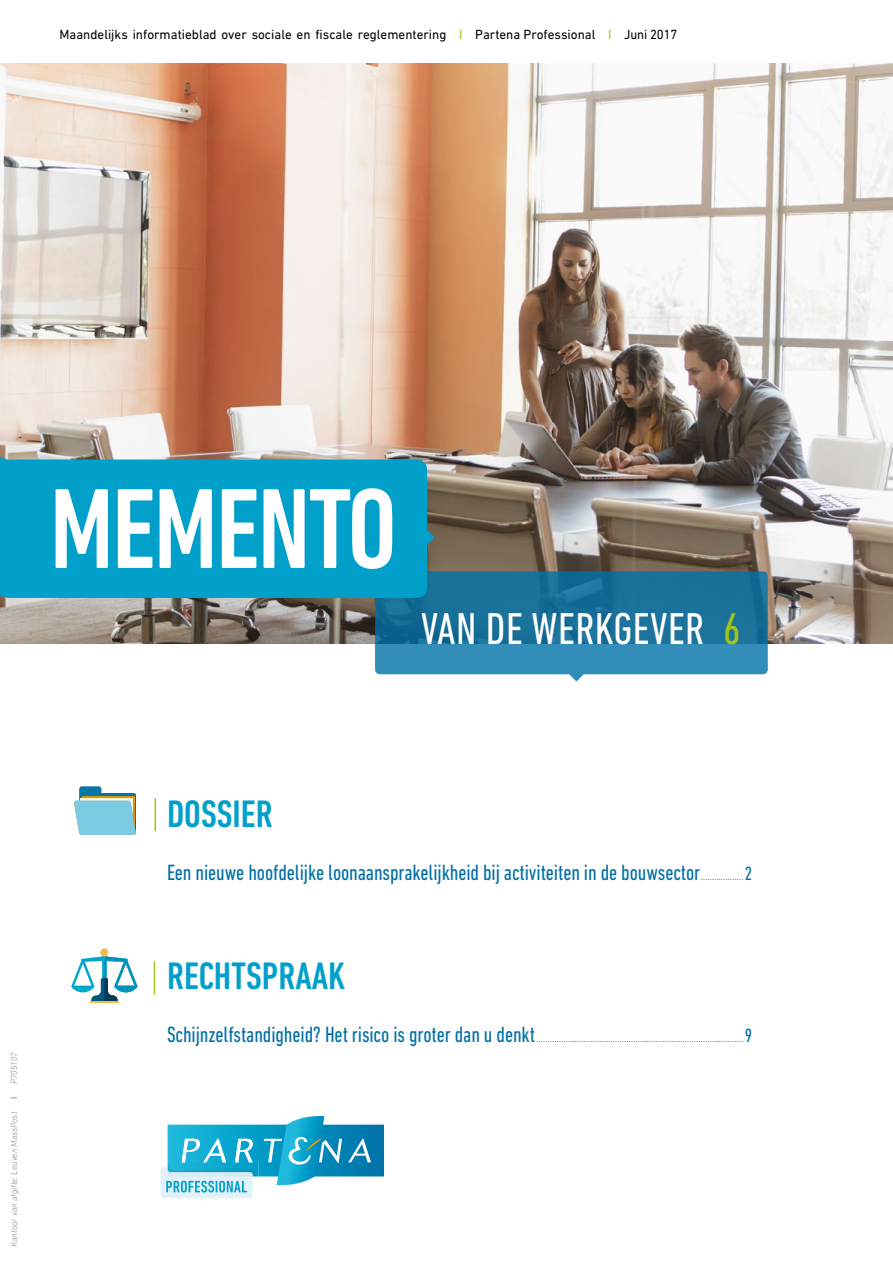
<style>
.page{position:relative;width:893px;height:1263px;background:#fff}
.page>*{position:absolute;margin:0;border:0;box-sizing:border-box;transform-origin:0 0}
.t1{font:500 condensed 115.65px "DIN Next LT Pro";letter-spacing:-.02em;color:#fff}
.t2{font:condensed 45.45px "DIN Next LT Pro";letter-spacing:.01em;color:#fff}
.t3{font:500 condensed 39px "DIN Next LT Pro";color:#00a0cb}
.t4{font:condensed 22.5px "DIN Next LT Pro";letter-spacing:-.005em;color:#0071a8}
.t5{font:13.5px "DIN Next LT Pro";color:#000}
.t6{font:9px "Times";color:#0071a8}
.t7{font:italic 300 9px "DIN Next LT Pro";color:#878787}
.t8{font:9px "DIN Next LT Pro";color:#878787}
.s1{color:#a2c617}
.s2{font-family:"DIN Next LT Pro";font-stretch:condensed;font-size:19.5px}
</style>
<div class="page">
<img style="left:0;top:63px;width:893px;height:580px">
<svg style="left:375px;top:571px;width:393px;height:110px"></svg>
<div style="left:161px;top:1166px;width:92px;height:32px;background:#e2f2f9;border-radius:3px"></div>
<svg style="left:162px;top:1116px;width:222px;height:76px"></svg>
<svg style="left:0;top:443px;width:434px;height:155px;fill:#00a0cb"></svg>
<hr style="left:155px;top:798px;width:1px;height:33px;background:#a2c617">
<svg style="left:74px;top:786px;width:62px;height:49px"></svg>
<hr style="left:154px;top:961px;width:1px;height:33px;background:#a2c617">
<svg style="left:71px;top:948px;width:67px;height:55px"></svg>
<hr style="left:90px;top:1001px;width:28px;height:2px;background:#fab941">
<p class="t5" style="left:60px;top:26px;width:619px">Maandelijks informatieblad over sociale en fiscale reglementering <span class="s1">I</span> Partena Professional <span class="s1">I</span> Juni 2017</p>
<h1 class="t1" style="left:49px;top:464px;width:349px">MEMENTO</h1>
<h2 class="t2" style="left:421px;top:603px;width:321px">VAN DE WERKGEVER <span class="s1">6</span></h2>
<p class="t7" style="left:9px;top:1084px;width:33px;rotate:-90deg">P705107</p>
<p class="t8" style="left:9px;top:1099px;width:4px;rotate:-90deg">I</p>
<p class="t7" style="left:9px;top:1247px;width:137px;rotate:-90deg">Kantoor van afgifte: Leuven MassPost</p>
<h3 class="t3" style="left:167px;top:792px;width:107px">DOSSIER</h3>
<p class="t4" style="left:167px;top:860px;width:535px">Een nieuwe hoofdelijke loonaansprakelijkheid bij activiteiten in de bouwsector</p>
<p class="t6" style="left:700px;top:868px;width:53px">................... <span class="s2">2</span></p>
<h3 class="t3" style="left:167px;top:954px;width:180px">RECHTSPRAAK</h3>
<p class="t4" style="left:167px;top:1021px;width:370px">Schijnzelfstandigheid? Het risico is groter dan u denkt</p>
<p class="t6" style="left:536px;top:1030px;width:218px">............................................................................................ <span class="s2">9</span></p>
</div>
